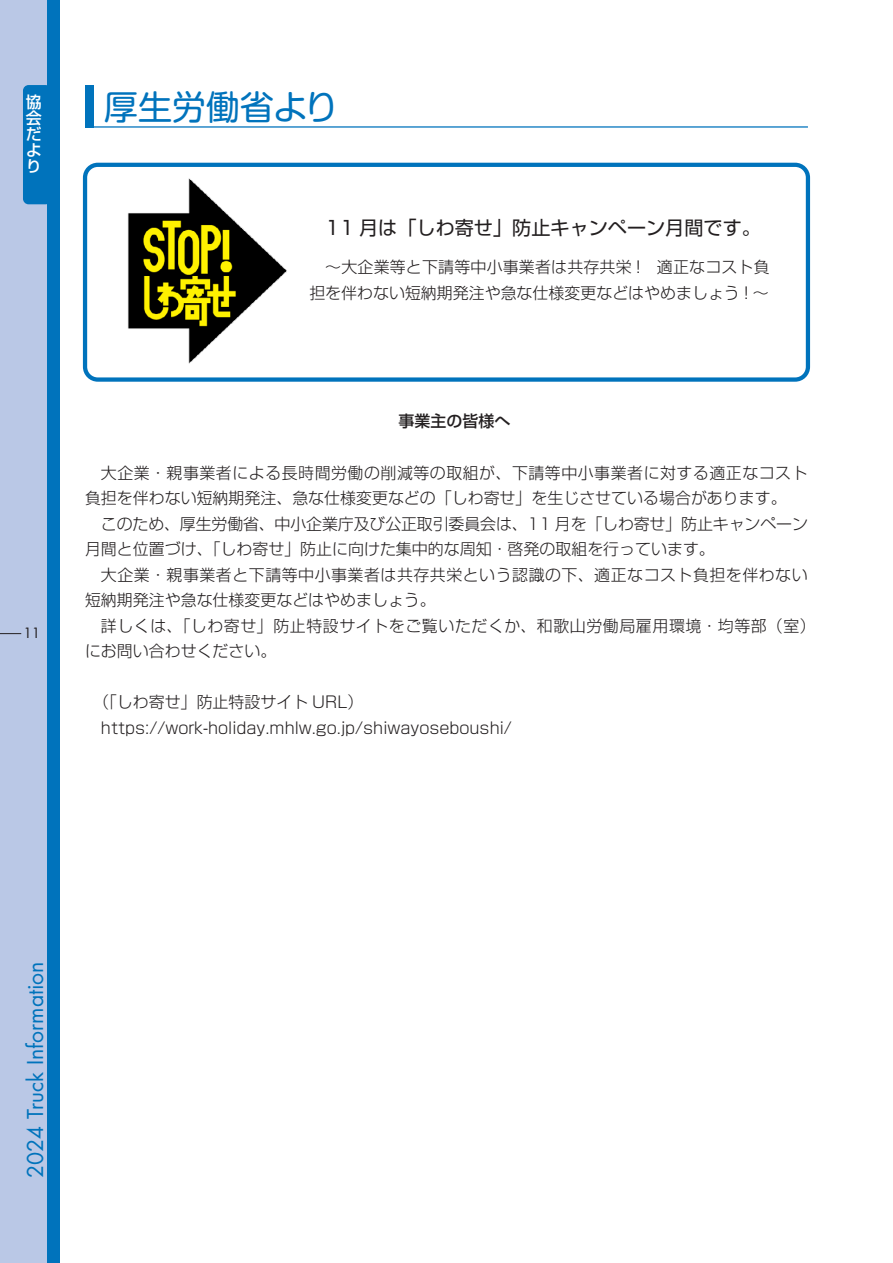
<style>
.page{position:relative;width:893px;height:1263px;background:#fff}
.page>*{position:absolute;margin:0;border:0;box-sizing:border-box;transform-origin:0 0}
.t1{font:34.05px "Shin M Go Pro";color:#0073bc}
.t2{font:21.3px "Futura Std";color:#0073bc}
.t3{font:19.2px "Shin Go Pro";color:#231f20}
.t4{font:300 15.9px/25.5px "Shin Go Pro";color:#231f20}
.t5{font:300 15.9px/25.5px "Shin Go Pro";letter-spacing:.03em;color:#231f20}
.t6{font:300 15.9px/25.5px "Shin Go Pro";letter-spacing:.035em;color:#231f20}
.t7{font:500 15.9px "Shin Go Pro";color:#231f20}
.t8{font:500 15.9px/15.9px "Shin Go Pr 5";color:#fff;text-align:justify}
.t9{font:13.8px "Futura Std";color:#231f20}
</style>
<div class="page">
<div style="left:0;top:0;width:51px;height:1263px;background:#bac8e6"></div>
<div style="left:23px;top:85px;width:28px;height:119px;background:#0073bc;border-radius:6px"></div>
<div style="left:47px;top:0;width:13px;height:1263px;background:#0073bc"></div>
<svg style="left:0;top:633px;width:21px;height:1px"></svg>
<div style="left:83px;top:163px;width:727px;height:219px;border:4px solid #0073bc;border-radius:13px"></div>
<div style="left:85px;top:85px;width:9px;height:43px;background:#0073bc"></div>
<hr style="left:85px;top:126px;width:723px;height:2px;background:#0073bc">
<img style="left:127px;top:178px;width:160px;height:186px">
<p class="t8" style="left:26px;top:93px;width:17px">協会だより</p>
<h1 class="t1" style="left:104px;top:80px;width:236px">厚生労働省より</h1>
<p class="t3" style="left:325px;top:212px;width:437px">11 月は「しわ寄せ」防止キャンペーン月間です。</p>
<p class="t4" style="left:309px;top:253px;width:462px;text-align:right">〜大企業等と下請等中小事業者は共存共栄 !　適正なコスト負担を伴わない短納期発注や急な仕様変更などはやめましょう ! 〜</p>
<p class="t9" style="left:23px;top:624px;width:19px">11</p>
<p class="t7" style="left:399px;top:408px;width:113px">事業主の皆様へ</p>
<p class="t5" style="left:85px;top:458px;width:724px;text-indent:16px">大企業・親事業者による長時間労働の削減等の取組が、下請等中小事業者に対する適正なコスト負担を伴わない短納期発注、急な仕様変更などの「しわ寄せ」を生じさせている場合があります。</p>
<p class="t4" style="left:85px;top:509px;width:724px;text-indent:16px">このため、厚生労働省、中小企業庁及び公正取引委員会は、11 月を「しわ寄せ」防止キャンペーン月間と位置づけ、「しわ寄せ」防止に向けた集中的な周知・啓発の取組を行っています。</p>
<p class="t5" style="left:85px;top:560px;width:724px;text-indent:16px">大企業・親事業者と下請等中小事業者は共存共栄という認識の下、適正なコスト負担を伴わない短納期発注や急な仕様変更などはやめましょう。</p>
<p class="t6" style="left:85px;top:611px;width:732px;text-indent:16px">詳しくは、「しわ寄せ」防止特設サイトをご覧いただくか、和歌山労働局雇用環境・均等部（室）にお問い合わせください。</p>
<p class="t4" style="left:101px;top:687px;width:412px;text-indent:-8px">（「しわ寄せ」防止特設サイト URL）https://work-holiday.mhlw.go.jp/shiwayoseboushi/</p>
<h2 class="t2" style="left:22px;top:1178px;width:218px;rotate:-90deg">2024 Truck Information</h2>
</div>
